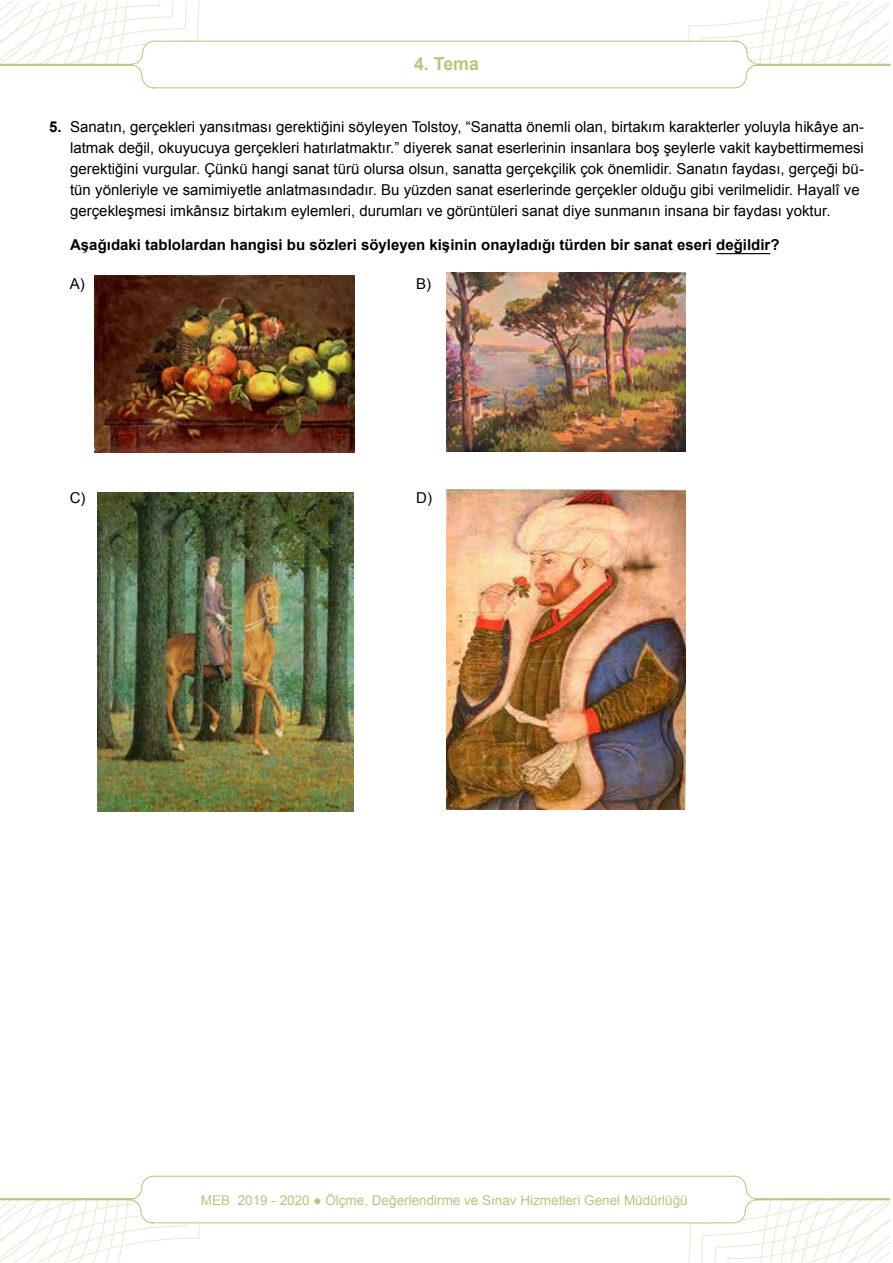
<style>
.page{position:relative;width:893px;height:1263px;background:#fff}
.page>*{position:absolute;margin:0;border:0;box-sizing:border-box;transform-origin:0 0}
.t1{font:700 18px "Arial";color:#b7c580}
.t2{font:15px/21px "Arial";color:#000}
.t3{font:700 15px "Arial";color:#000}
.t4{font:13.5px "Arial";color:#b7c580}
.s1{font-weight:700}
</style>
<div class="page">
<svg style="left:0;top:1175px;width:891px;height:87px"></svg>
<svg style="left:0;top:1px;width:891px;height:88px"></svg>
<hr style="left:716px;top:253px;width:54px;height:1px;background:#000">
<img style="left:94px;top:275px;width:260px;height:177px">
<img style="left:446px;top:273px;width:239px;height:179px">
<img style="left:98px;top:493px;width:256px;height:319px">
<img style="left:446px;top:490px;width:239px;height:319px">
<p class="t1" style="left:414px;top:52px;width:66px">4. Tema</p>
<p class="t2" style="left:70px;top:116px;width:795px;text-indent:-21px"><span class="s1">5.</span> Sanatın, gerçekleri yansıtması gerektiğini söyleyen Tolstoy, “Sanatta önemli olan, birtakım karakterler yoluyla hikâye an&shy;latmak değil, okuyucuya gerçekleri hatırlatmaktır.” diyerek sanat eserlerinin insanlara boş şeylerle vakit kaybettirmemesi gerektiğini vurgular. Çünkü hangi sanat türü olursa olsun, sanatta gerçekçilik çok önemlidir. Sanatın faydası, gerçeği bü&shy;tün yönleriyle ve samimiyetle anlatmasındadır. Bu yüzden sanat eserlerinde gerçekler olduğu gibi verilmelidir. Hayalî ve gerçekleşmesi imkânsız birtakım eylemleri, durumları ve görüntüleri sanat diye sunmanın insana bir faydası yoktur.</p>
<p class="t3" style="left:70px;top:235px;width:711px">Aşağıdaki tablolardan hangisi bu sözleri söyleyen kişinin onayladığı türden bir sanat eseri değildir?</p>
<p class="t2" style="left:70px;top:273px;width:16px">A)</p>
<p class="t2" style="left:416px;top:273px;width:17px">B)</p>
<p class="t2" style="left:70px;top:487px;width:17px">C)</p>
<p class="t2" style="left:416px;top:487px;width:17px">D)</p>
<p class="t4" style="left:201px;top:1191px;width:488px">MEB 2019 - 2020 ● Ölçme, Değerlendirme ve Sınav Hizmetleri Genel Müdürlüğü</p>
</div>
